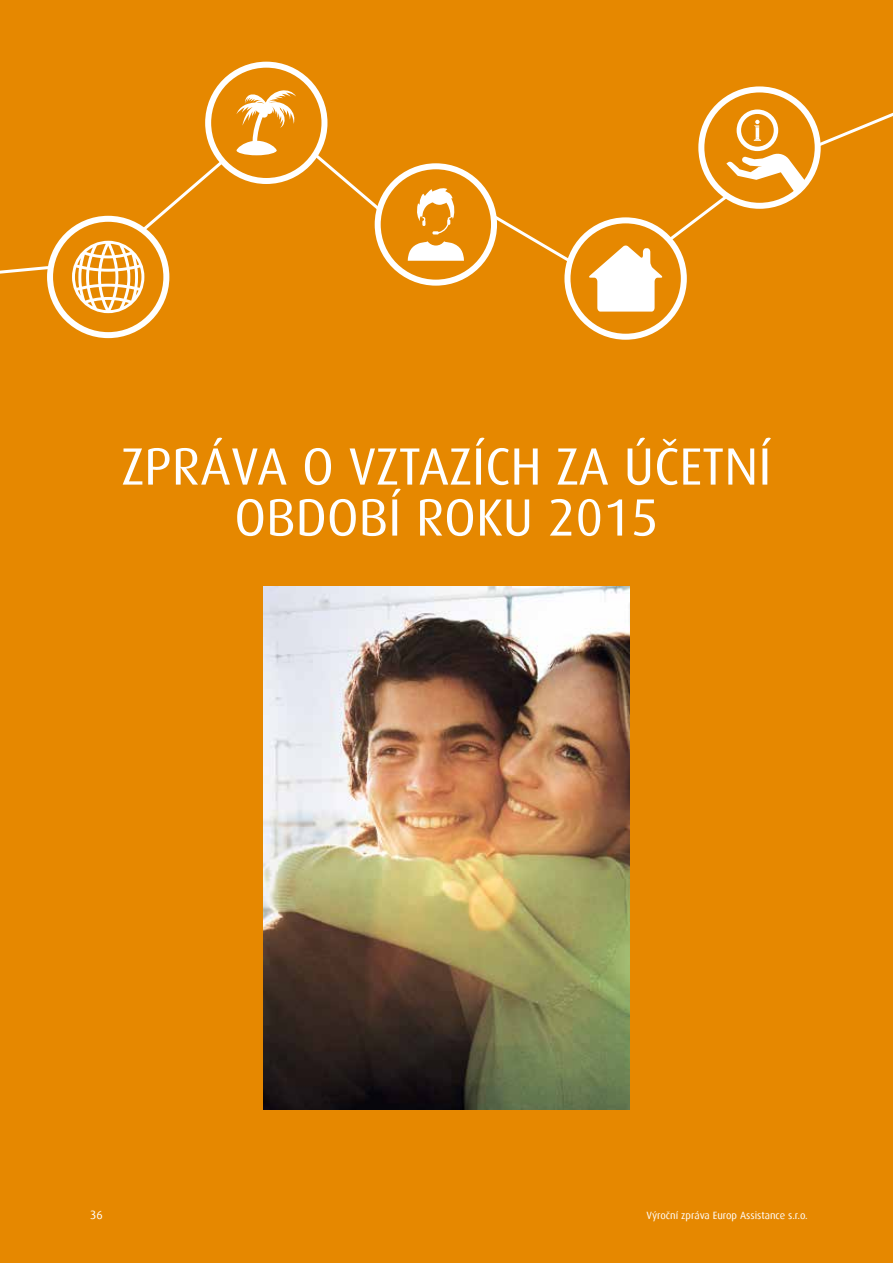
<style>
.page{position:relative;width:893px;height:1263px;background:#e68800}
.page>*{position:absolute;margin:0;border:0;box-sizing:border-box;transform-origin:0 0}
.t1{font:52.5px/51px "Dax CE";color:#fff;text-align:center}
.t2{font:12px "Dax CE";color:#fff}
.t3{font:10.5px "Dax CE";color:#fff}
</style>
<div class="page">
<img style="left:264px;top:587px;width:365px;height:522px">
<svg style="left:0;top:266px;width:48px;height:8px"></svg>
<svg style="left:50px;top:219px;width:116px;height:116px"></svg>
<div style="left:47px;top:216px;width:122px;height:122px;border:6px solid #fff;border-radius:50%"></div>
<svg style="left:208px;top:65px;width:116px;height:116px"></svg>
<svg style="left:567px;top:220px;width:117px;height:117px"></svg>
<svg style="left:701px;top:89px;width:117px;height:117px"></svg>
<svg style="left:72px;top:90px;width:392px;height:223px"></svg>
<svg style="left:477px;top:102px;width:416px;height:210px"></svg>
<p class="t1" style="left:121px;top:439px;width:652px">ZPRÁVA O VZTAZÍCH ZA ÚČETNÍ<br>OBDOBÍ ROKU 2015</p>
<p class="t2" style="left:90px;top:1208px;width:14px">36</p>
<p class="t3" style="left:646px;top:1209px;width:163px">Výroční zpráva Europ Assistance s.r.o.</p>
</div>
